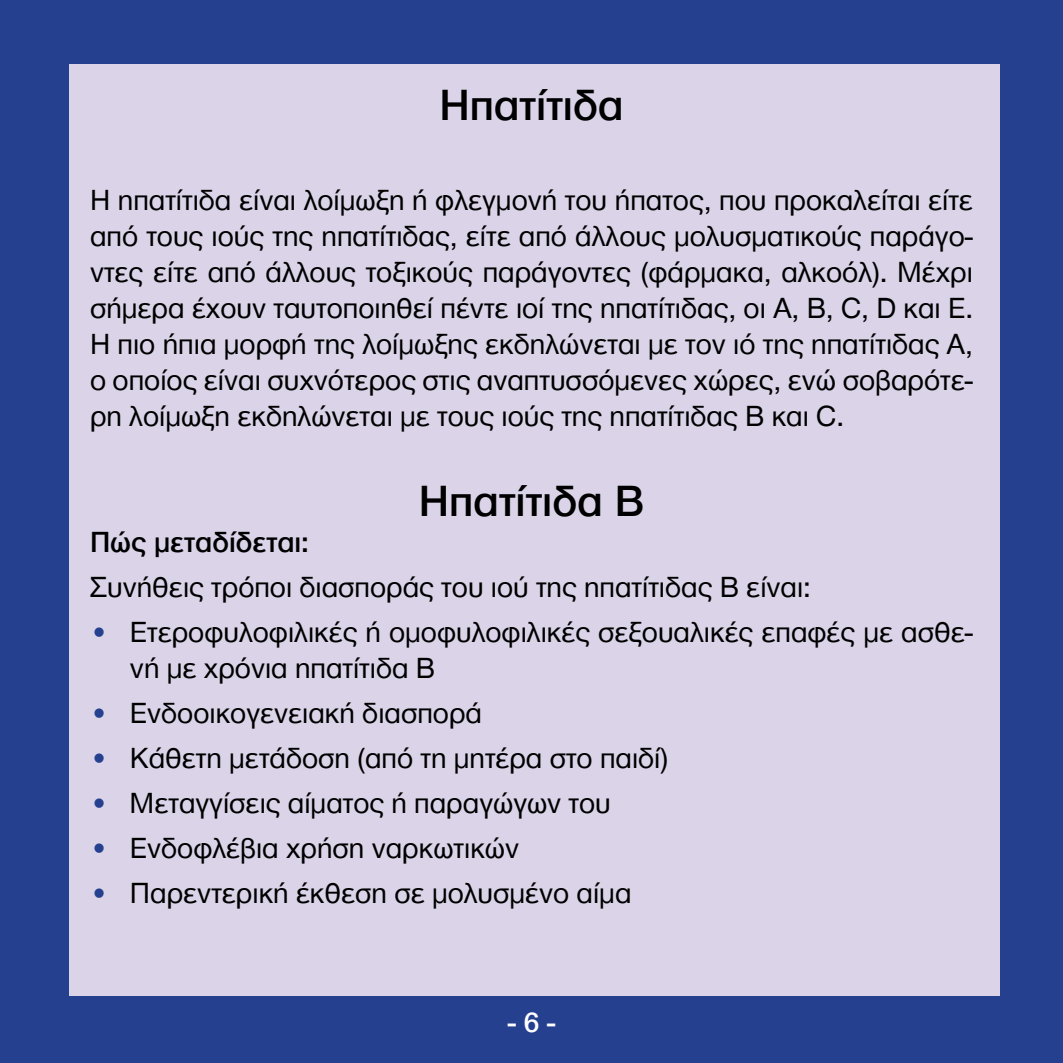
<style>
.page{position:relative;width:1063px;height:1063px;background:#25408f}
.page>*{position:absolute;margin:0;border:0;box-sizing:border-box;transform-origin:0 0}
.t1{font:500 45px "CF Helvetica";color:#000}
.t2{font:30px/36px "CF Helvetica";color:#000;text-align:justify}
.t3{font:500 30px "CF Helvetica";color:#000}
.t4{font:500 30px "CF Helvetica";color:#fff}
.s1{color:#25408f}
</style>
<div class="page">
<div style="left:69px;top:64px;width:930px;height:932px;background:#dbd4e9"></div>
<h1 class="t1" style="left:439px;top:81px;width:186px">Ηπατίτιδα</h1>
<p class="t2" style="left:90px;top:182px;width:885px">Η ηπατίτιδα είναι λοίμωξη ή φλεγμονή του ήπατος, που προκαλείται είτε από τους ιούς της ηπατίτιδας, είτε από άλλους μολυσματικούς παράγο&shy;ντες είτε από άλλους τοξικούς παράγοντες (φάρμακα, αλκοόλ). Μέχρι σήμερα έχουν ταυτοποιηθεί πέντε ιοί της ηπατίτιδας, οι Α, Β, C, D και Ε.<br>Η πιο ήπια μορφή της λοίμωξης εκδηλώνεται με τον ιό της ηπατίτιδας Α, ο οποίος είναι συχνότερος στις αναπτυσσόμενες χώρες, ενώ σοβαρότε&shy;ρη λοίμωξη εκδηλώνεται με τους ιούς της ηπατίτιδας Β και C.</p>
<h1 class="t1" style="left:419px;top:477px;width:227px">Ηπατίτιδα Β</h1>
<p class="t3" style="left:90px;top:526px;width:221px">Πώς μεταδίδεται:</p>
<p class="t2" style="left:90px;top:569px;width:723px">Συνήθεις τρόποι διασποράς του ιού της ηπατίτιδας Β είναι:</p>
<p class="t2" style="left:130px;top:614px;width:844px;text-indent:-40px"><span class="s1">•</span> Ετεροφυλοφιλικές ή ομοφυλοφιλικές σεξουαλικές επαφές με ασθε&shy;νή με χρόνια ηπατίτιδα Β</p>
<p class="t2" style="left:90px;top:695px;width:394px"><span class="s1">•</span> Ενδοοικογενειακή διασπορά</p>
<p class="t2" style="left:90px;top:740px;width:580px"><span class="s1">•</span> Κάθετη μετάδοση (από τη μητέρα στο παιδί)</p>
<p class="t2" style="left:90px;top:785px;width:522px"><span class="s1">•</span> Μεταγγίσεις αίματος ή παραγώγων του</p>
<p class="t2" style="left:90px;top:830px;width:431px"><span class="s1">•</span> Ενδοφλέβια χρήση ναρκωτικών</p>
<p class="t2" style="left:90px;top:875px;width:543px"><span class="s1">•</span> Παρεντερική έκθεση σε μολυσμένο αίμα</p>
<p class="t4" style="left:508px;top:1006px;width:49px">- 6 -</p>
</div>
